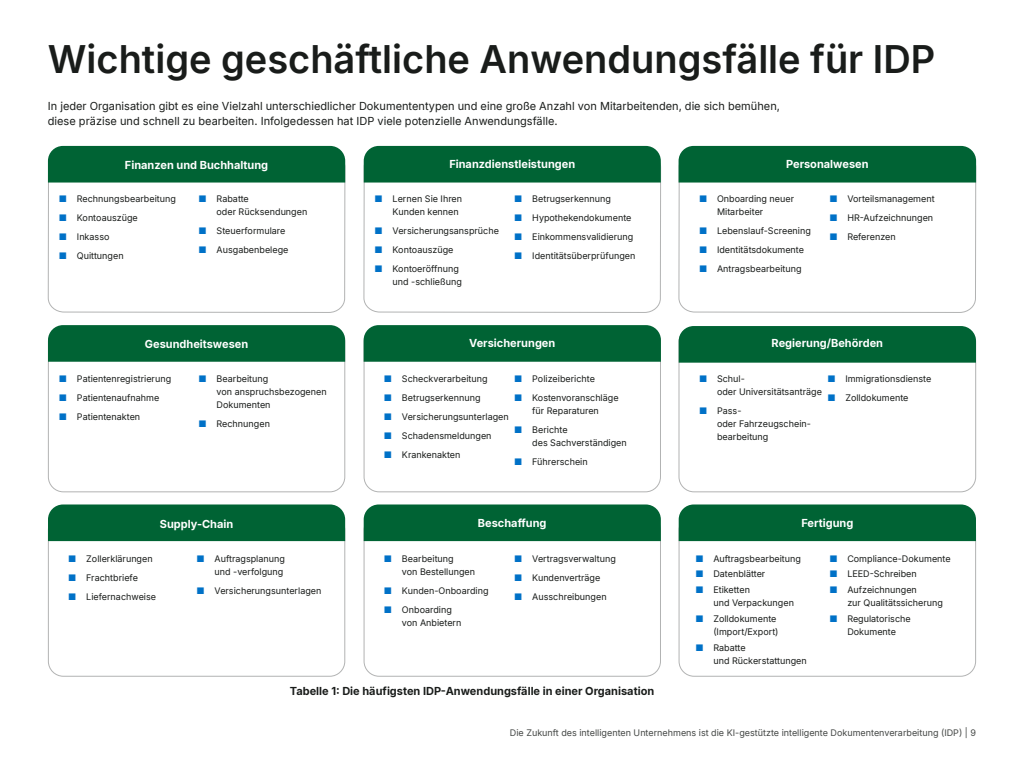
<style>
.page{position:relative;width:1024px;height:768px;background:#fff}
.page>*{position:absolute;margin:0;border:0;box-sizing:border-box;transform-origin:0 0}
.Heading_-_TOC_Level{font:600 38px "Inter";color:#191c1a}
.Body_Text{font:11px/15px "Inter";color:#191c1a}
.Body_Text-2{font:700 11px "Inter";color:#fff}
.Body_Text-3{font:700 11px "Inter";color:#191c1a}
.t1{font:9px/13px "Inter";color:#191c1a}
.t2{font:9px "Inter";color:#444745}
.s1{color:#0071c7}
</style>
<div class="page">
<svg style="left:47px;top:159px;width:299px;height:516px"></svg>
<svg style="left:363px;top:145px;width:298px;height:168px"></svg>
<svg style="left:678px;top:158px;width:299px;height:155px"></svg>
<div style="left:48px;top:146px;width:297px;height:37px;background:#006334"></div>
<div style="left:364px;top:146px;width:297px;height:37px;background:#006334"></div>
<div style="left:679px;top:146px;width:297px;height:37px;background:#006334"></div>
<div style="left:48px;top:327px;width:297px;height:165px;background:#fff;border-radius:15px"></div>
<div style="left:48px;top:327px;width:297px;height:165px;border:1px solid #b2b3b3;border-radius:15px"></div>
<div style="left:364px;top:327px;width:297px;height:165px;border:1px solid #b2b3b3;border-radius:15px"></div>
<div style="left:679px;top:327px;width:297px;height:165px;border:1px solid #b2b3b3;border-radius:15px"></div>
<div style="left:679px;top:326px;width:297px;height:37px;background:#006334"></div>
<div style="left:48px;top:325px;width:297px;height:37px;background:#006334"></div>
<div style="left:364px;top:325px;width:297px;height:37px;background:#006334"></div>
<div style="left:48px;top:515px;width:297px;height:161px;background:#fff;border-radius:15px"></div>
<div style="left:48px;top:515px;width:297px;height:162px;border:1px solid #b2b3b3;border-radius:15px"></div>
<div style="left:364px;top:515px;width:297px;height:162px;border:1px solid #b2b3b3;border-radius:15px"></div>
<div style="left:679px;top:515px;width:297px;height:162px;border:1px solid #b2b3b3;border-radius:15px"></div>
<div style="left:48px;top:504px;width:297px;height:37px;background:#006334"></div>
<div style="left:364px;top:504px;width:297px;height:37px;background:#006334"></div>
<div style="left:679px;top:504px;width:297px;height:37px;background:#006334"></div>
<p class="Heading_-_TOC_Level" style="left:48px;top:31px;width:889px">Wichtige geschäftliche Anwendungsfälle für IDP</p>
<p class="Body_Text" style="left:48px;top:98px;width:734px">In jeder Organisation gibt es eine Vielzahl unterschiedlicher Dokumententypen und eine große Anzahl von Mitarbeitenden, die sich bemühen, diese präzise und schnell zu bearbeiten. Infolgedessen hat IDP viele potenzielle Anwendungsfälle.</p>
<p class="Body_Text-2" style="left:125px;top:156px;width:145px">Finanzen und Buchhaltung</p>
<p class="Body_Text-2" style="left:449px;top:155px;width:127px">Finanzdienstleistungen</p>
<p class="Body_Text-2" style="left:786px;top:155px;width:84px">Personalwesen</p>
<p class="t1" style="left:59px;top:192px;width:119px"><span class="s1">■</span> Rechnungsbearbeitung</p>
<p class="t1" style="left:59px;top:211px;width:80px"><span class="s1">■</span> Kontoauszüge</p>
<p class="t1" style="left:59px;top:230px;width:52px"><span class="s1">■</span> Inkasso</p>
<p class="t1" style="left:59px;top:249px;width:66px"><span class="s1">■</span> Quittungen</p>
<p class="t1" style="left:217px;top:192px;width:92px;text-indent:-18px"><span class="s1">■</span> Rabatte<br>oder Rücksendungen</p>
<p class="t1" style="left:199px;top:224px;width:88px"><span class="s1">■</span> Steuerformulare</p>
<p class="t1" style="left:199px;top:243px;width:91px"><span class="s1">■</span> Ausgabenbelege</p>
<p class="t1" style="left:393px;top:192px;width:71px;text-indent:-18px"><span class="s1">■</span> Lernen Sie Ihren<br>Kunden kennen</p>
<p class="t1" style="left:375px;top:224px;width:126px"><span class="s1">■</span> Versicherungsansprüche</p>
<p class="t1" style="left:375px;top:243px;width:80px"><span class="s1">■</span> Kontoauszüge</p>
<p class="t1" style="left:393px;top:262px;width:71px;text-indent:-18px"><span class="s1">■</span> Kontoeröffnung und -schließung</p>
<p class="t1" style="left:514px;top:192px;width:98px"><span class="s1">■</span> Betrugserkennung</p>
<p class="t1" style="left:514px;top:211px;width:119px"><span class="s1">■</span> Hypothekendokumente</p>
<p class="t1" style="left:514px;top:230px;width:121px"><span class="s1">■</span> Einkommensvalidierung</p>
<p class="t1" style="left:514px;top:249px;width:123px"><span class="s1">■</span> Identitätsüberprüfungen</p>
<p class="t1" style="left:717px;top:192px;width:79px;text-indent:-18px"><span class="s1">■</span> Onboarding neuer<br>Mitarbeiter</p>
<p class="t1" style="left:699px;top:224px;width:113px"><span class="s1">■</span> Lebenslauf-Screening</p>
<p class="t1" style="left:699px;top:243px;width:106px"><span class="s1">■</span> Identitätsdokumente</p>
<p class="t1" style="left:699px;top:262px;width:104px"><span class="s1">■</span> Antragsbearbeitung</p>
<p class="t1" style="left:829px;top:192px;width:107px"><span class="s1">■</span> Vorteilsmanagement</p>
<p class="t1" style="left:829px;top:211px;width:105px"><span class="s1">■</span> HR-Aufzeichnungen</p>
<p class="t1" style="left:829px;top:230px;width:68px"><span class="s1">■</span> Referenzen</p>
<p class="Body_Text-2" style="left:145px;top:336px;width:105px">Gesundheitswesen</p>
<p class="Body_Text-2" style="left:469px;top:335px;width:88px">Versicherungen</p>
<p class="Body_Text-2" style="left:772px;top:335px;width:113px">Regierung/Behörden</p>
<p class="t1" style="left:59px;top:372px;width:114px"><span class="s1">■</span> Patientenregistrierung</p>
<p class="t1" style="left:59px;top:391px;width:102px"><span class="s1">■</span> Patientenaufnahme</p>
<p class="t1" style="left:59px;top:410px;width:83px"><span class="s1">■</span> Patientenakten</p>
<p class="t1" style="left:217px;top:372px;width:112px;text-indent:-18px"><span class="s1">■</span> Bearbeitung<br>von anspruchsbezogenen<br>Dokumenten</p>
<p class="t1" style="left:199px;top:417px;width:73px"><span class="s1">■</span> Rechnungen</p>
<p class="t1" style="left:514px;top:372px;width:82px"><span class="s1">■</span> Polizeiberichte</p>
<p class="t1" style="left:514px;top:391px;width:106px;text-align:center"><span class="s1">■</span> Kostenvoranschläge für Reparaturen</p>
<p class="t1" style="left:532px;top:423px;width:96px;text-indent:-18px"><span class="s1">■</span> Berichte<br>des Sachverständigen</p>
<p class="t1" style="left:514px;top:455px;width:75px"><span class="s1">■</span> Führerschein</p>
<p class="t1" style="left:384px;top:372px;width:105px"><span class="s1">■</span> Scheckverarbeitung</p>
<p class="t1" style="left:384px;top:391px;width:98px"><span class="s1">■</span> Betrugserkennung</p>
<p class="t1" style="left:384px;top:410px;width:126px"><span class="s1">■</span> Versicherungsunterlagen</p>
<p class="t1" style="left:384px;top:429px;width:109px"><span class="s1">■</span> Schadensmeldungen</p>
<p class="t1" style="left:384px;top:448px;width:78px"><span class="s1">■</span> Krankenakten</p>
<p class="t1" style="left:827px;top:372px;width:106px"><span class="s1">■</span> Immigrationsdienste</p>
<p class="t1" style="left:827px;top:391px;width:83px"><span class="s1">■</span> Zolldokumente</p>
<p class="t1" style="left:717px;top:372px;width:106px;text-indent:-18px"><span class="s1">■</span> Schul-<br>oder Universitätsanträge</p>
<p class="t1" style="left:717px;top:404px;width:95px;text-indent:-18px"><span class="s1">■</span> Pass-<br>oder Fahrzeugschein&shy;bearbeitung</p>
<p class="Body_Text-2" style="left:160px;top:516px;width:75px">Supply-Chain</p>
<p class="Body_Text-2" style="left:478px;top:515px;width:70px">Beschaffung</p>
<p class="Body_Text-2" style="left:801px;top:515px;width:54px">Fertigung</p>
<p class="t1" style="left:68px;top:552px;width:86px"><span class="s1">■</span> Zollerklärungen</p>
<p class="t1" style="left:68px;top:571px;width:71px"><span class="s1">■</span> Frachtbriefe</p>
<p class="t1" style="left:68px;top:590px;width:89px"><span class="s1">■</span> Liefernachweise</p>
<p class="t1" style="left:197px;top:552px;width:90px;text-align:right"><span class="s1">■</span> Auftragsplanung und -verfolgung</p>
<p class="t1" style="left:197px;top:584px;width:126px"><span class="s1">■</span> Versicherungsunterlagen</p>
<p class="t1" style="left:402px;top:552px;width:75px;text-indent:-18px"><span class="s1">■</span> Bearbeitung<br>von Bestellungen</p>
<p class="t1" style="left:384px;top:584px;width:106px"><span class="s1">■</span> Kunden-Onboarding</p>
<p class="t1" style="left:402px;top:603px;width:61px;text-indent:-18px"><span class="s1">■</span> Onboarding von Anbietern</p>
<p class="t1" style="left:514px;top:552px;width:103px"><span class="s1">■</span> Vertragsverwaltung</p>
<p class="t1" style="left:514px;top:571px;width:88px"><span class="s1">■</span> Kundenverträge</p>
<p class="t1" style="left:514px;top:590px;width:94px"><span class="s1">■</span> Ausschreibungen</p>
<p class="t1" style="left:695px;top:552px;width:107px"><span class="s1">■</span> Auftragsbearbeitung</p>
<p class="t1" style="left:695px;top:567px;width:71px"><span class="s1">■</span> Datenblätter</p>
<p class="t1" style="left:713px;top:583px;width:82px;text-indent:-18px"><span class="s1">■</span> Etiketten<br>und Verpackungen</p>
<p class="t1" style="left:695px;top:612px;width:85px;text-align:right"><span class="s1">■</span> Zolldokumente (Import/Export)</p>
<p class="t1" style="left:713px;top:641px;width:95px;text-indent:-18px"><span class="s1">■</span> Rabatte<br>und Rückerstattungen</p>
<p class="t1" style="left:829px;top:552px;width:123px"><span class="s1">■</span> Compliance-Dokumente</p>
<p class="t1" style="left:829px;top:567px;width:89px"><span class="s1">■</span> LEED-Schreiben</p>
<p class="t1" style="left:847px;top:583px;width:97px;text-indent:-18px"><span class="s1">■</span> Aufzeichnungen<br>zur Qualitätssicherung</p>
<p class="t1" style="left:829px;top:612px;width:83px;text-align:center"><span class="s1">■</span> Regulatorische<br>Dokumente</p>
<p class="Body_Text-3" style="left:290px;top:683px;width:366px">Tabelle 1: Die häufigsten IDP-Anwendungsfälle in einer Organisation</p>
<p class="t2" style="left:510px;top:726px;width:468px">Die Zukunft des intelligenten Unternehmens ist die KI-gestützte intelligente Dokumentenverarbeitung (IDP) | 9</p>
</div>
